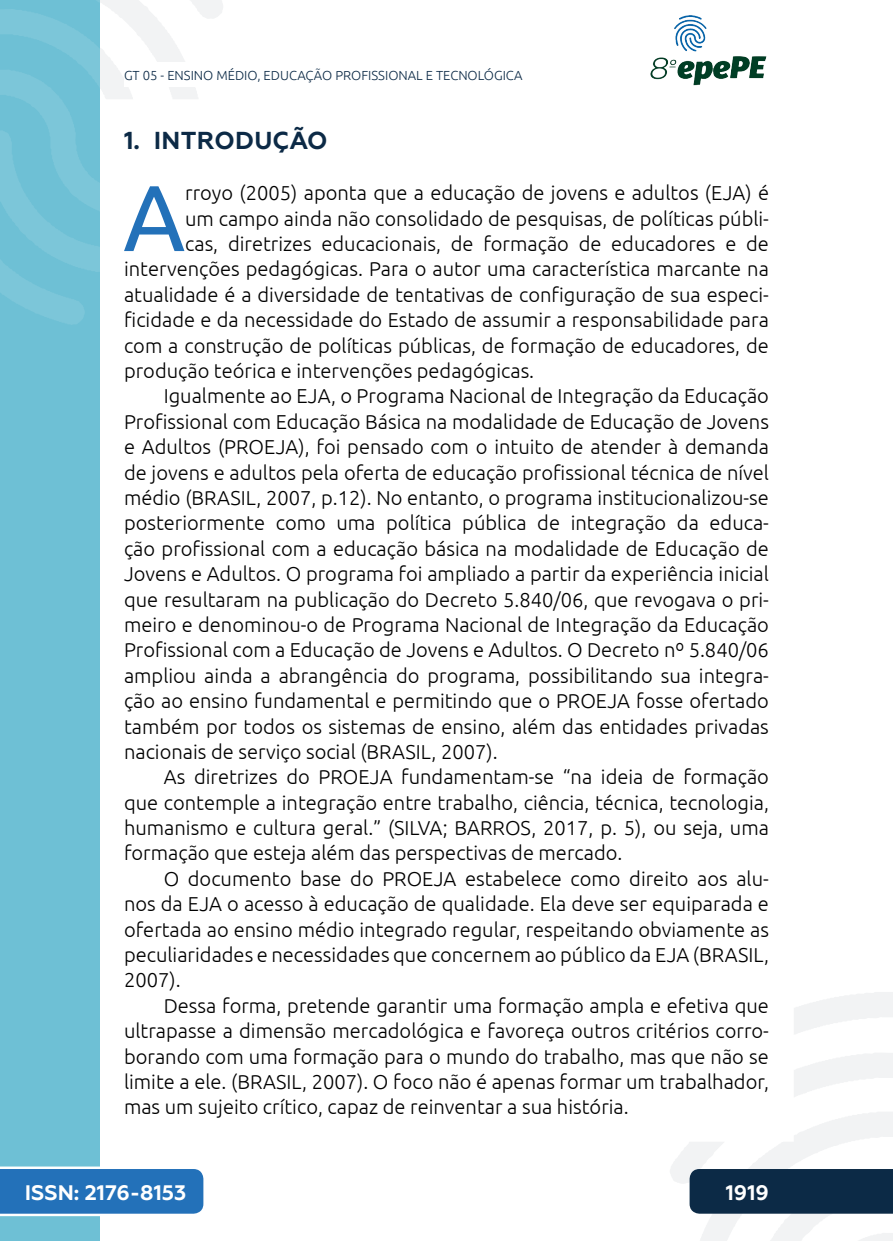
<style>
.page{position:relative;width:893px;height:1241px;background:#fff}
.page>*{position:absolute;margin:0;border:0;box-sizing:border-box;transform-origin:0 0}
._7_CAPITULAR{font:93.27px "Ubuntu";color:#2371b9}
._6_SUBTÍTULO_ABERTUR{font:700 24.5px "Geometria";letter-spacing:.01em;color:#0c2a46}
.t1{font:700 21px "Geometria";color:#fff}
._5_CORPO{font:300 20.12px/25.4px "Ubuntu";color:#000;text-align:justify}
._7_CAPITULAR-2{font:300 20.12px "Ubuntu";color:#000}
.t2{font:300 13.12px "Ubuntu";color:#0c2a46}
</style>
<div class="page">
<svg style="left:670px;top:992px;width:223px;height:248px"></svg>
<svg style="left:99px;top:0;width:124px;height:324px"></svg>
<img style="left:650px;top:15px;width:117px;height:71px">
<div style="left:0;top:0;width:99px;height:1240px;background:#6ec0d5"></div>
<svg style="left:0;top:0;width:99px;height:325px"></svg>
<svg style="left:0;top:1166px;width:203px;height:49px;background:#367dbf"></svg>
<div style="left:690px;top:1168px;width:203px;height:45px;background:#0c2a46"></div>
<div style="left:124px;top:62px;width:516px;height:25px;background:#fff"></div>
<p class="t2" style="left:124px;top:67px;width:400px">GT 05 - ENSINO MÉDIO, EDUCAÇÃO PROFISSIONAL E TECNOLÓGICA</p>
<p class="_6_SUBTÍTULO_ABERTUR" style="left:124px;top:126px;width:205px">1. INTRODUÇÃO</p>
<p class="_7_CAPITULAR" style="left:123px;top:161px;width:63px">A</p>
<p class="_7_CAPITULAR-2" style="left:185px;top:181px;width:585px">rroyo (2005) aponta que a educação de jovens e adultos (EJA) é</p>
<p class="_7_CAPITULAR-2" style="left:185px;top:206px;width:585px">um campo ainda não consolidado de pesquisas, de políticas públi-</p>
<p class="_7_CAPITULAR-2" style="left:185px;top:232px;width:585px">cas, diretrizes educacionais, de formação de educadores e de</p>
<p class="_7_CAPITULAR-2" style="left:124px;top:257px;width:646px">intervenções pedagógicas. Para o autor uma característica marcante na</p>
<p class="_7_CAPITULAR-2" style="left:124px;top:282px;width:646px">atualidade é a diversidade de tentativas de configuração de sua especi-</p>
<p class="_7_CAPITULAR-2" style="left:124px;top:308px;width:646px">ficidade e da necessidade do Estado de assumir a responsabilidade para</p>
<p class="_7_CAPITULAR-2" style="left:124px;top:333px;width:646px">com a construção de políticas públicas, de formação de educadores, de</p>
<p class="_7_CAPITULAR-2" style="left:124px;top:358px;width:412px">produção teórica e intervenções pedagógicas.</p>
<p class="_5_CORPO" style="left:124px;top:383px;width:646px;text-indent:40px">Igualmente ao EJA, o Programa Nacional de Integração da Educação Profissional com Educação Básica na modalidade de Educação de Jovens e Adultos (PROEJA), foi pensado com o intuito de atender à demanda de jovens e adultos pela oferta de educação profissional técnica de nível médio (BRASIL, 2007, p.12). No entanto, o programa institucionalizou-se posteriormente como uma política pública de integração da educa&shy;ção profissional com a educação básica na modalidade de Educação de Jovens e Adultos. O programa foi ampliado a partir da experiência inicial que resultaram na publicação do Decreto 5.840/06, que revogava o pri&shy;meiro e denominou-o de Programa Nacional de Integração da Educação Profissional com a Educação de Jovens e Adultos. O Decreto nº 5.840/06 ampliou ainda a abrangência do programa, possibilitando sua integra&shy;ção ao ensino fundamental e permitindo que o PROEJA fosse ofertado também por todos os sistemas de ensino, além das entidades privadas nacionais de serviço social (BRASIL, 2007).</p>
<p class="_5_CORPO" style="left:124px;top:763px;width:646px;text-indent:40px">As diretrizes do PROEJA fundamentam-se “na ideia de formação que contemple a integração entre trabalho, ciência, técnica, tecnologia, humanismo e cultura geral.” (SILVA; BARROS, 2017, p. 5), ou seja, uma formação que esteja além das perspectivas de mercado.</p>
<p class="_5_CORPO" style="left:124px;top:865px;width:646px;text-indent:40px">O documento base do PROEJA estabelece como direito aos alu&shy;nos da EJA o acesso à educação de qualidade. Ela deve ser equiparada e ofertada ao ensino médio integrado regular, respeitando obviamente as peculiaridades e necessidades que concernem ao público da EJA (BRASIL, 2007).</p>
<p class="_5_CORPO" style="left:124px;top:992px;width:646px;text-indent:40px">Dessa forma, pretende garantir uma formação ampla e efetiva que ultrapasse a dimensão mercadológica e favoreça outros critérios corro&shy;borando com uma formação para o mundo do trabalho, mas que não se limite a ele. (BRASIL, 2007). O foco não é apenas formar um trabalhador, mas um sujeito crítico, capaz de reinventar a sua história.</p>
<p class="t1" style="left:25px;top:1179px;width:163px">ISSN: 2176-8153</p>
<p class="t1" style="left:726px;top:1179px;width:45px">1919</p>
</div>
